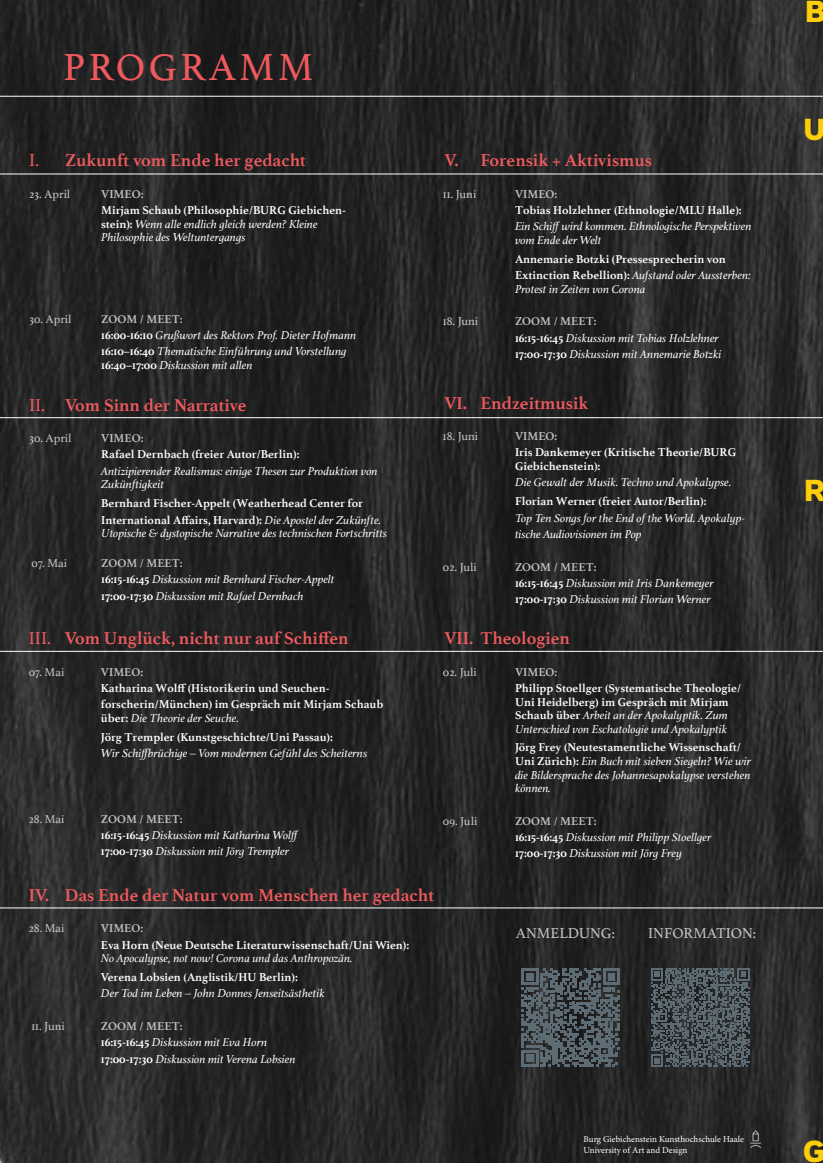
<style>
.page{position:relative;width:823px;height:1163px;background:#fff}
.page>*{position:absolute;margin:0;border:0;box-sizing:border-box;transform-origin:0 0}
.t1{font:39.5px "Athelas";letter-spacing:.08em;color:#f05a5e}
.t2{font:30px "Burg Lettern";color:#fece08}
.t3{font:700 18px "Athelas";color:#f05a5e}
.t4{font:15px "Athelas";color:#c7c7c8}
.t5{font:italic 12px/13.5px "Athelas";color:#fff}
.t6{font:700 12px/13.5px "Athelas";color:#fff}
.t7{font:700 12px "Athelas";color:#c1c0c3}
.t8{font:12px "Athelas";color:#c7c7c8}
.t9{font:9px "Minion Pro";letter-spacing:-.005em;color:#fff}
.s1{font-weight:400}
.s2{font-weight:700;font-style:normal}
.s3{font-weight:400;font-style:italic}
</style>
<div class="page">
<img style="left:0;top:0;width:822px;height:1162px">
<hr style="left:0;top:96px;width:822px;height:1px;background:#fff">
<hr style="left:0;top:173px;width:822px;height:1px;background:#fff">
<hr style="left:0;top:417px;width:822px;height:1px;background:#fff">
<hr style="left:0;top:650px;width:822px;height:1px;background:#fff">
<hr style="left:0;top:907px;width:822px;height:1px;background:#fff">
<svg style="left:749px;top:1129px;width:11px;height:18px"></svg>
<svg style="left:521px;top:968px;width:98px;height:98px;background:#475055"></svg>
<svg style="left:650px;top:968px;width:99px;height:98px;background:#475055"></svg>
<p class="t1" style="left:63px;top:35px;width:252px">PROGRAMM</p>
<p class="t3" style="left:29px;top:146px;width:278px"><span class="s1">I.</span> Zukunft vom Ende her gedacht</p>
<p class="t3" style="left:444px;top:146px;width:209px">V. Forensik + Aktivismus</p>
<p class="t8" style="left:29px;top:184px;width:43px">23. April</p>
<p class="t7" style="left:101px;top:184px;width:44px">VIMEO:</p>
<p class="t5" style="left:101px;top:203px;width:246px"><span class="s2">Mirjam Schaub (Philosophie/BURG Giebichen&shy;stein):</span> Wenn alle endlich gleich werden? Kleine<br>Philosophie des Weltuntergangs</p>
<p class="t8" style="left:29px;top:309px;width:44px">30. April</p>
<p class="t7" style="left:101px;top:309px;width:83px">ZOOM / MEET:</p>
<p class="t5" style="left:101px;top:328px;width:256px"><span class="s2">16:00-16:10</span> Grußwort des Rektors Prof. Dieter Hofmann</p>
<p class="t5" style="left:101px;top:344px;width:247px"><span class="s2">16:10–16:40</span> Thematische Einführung und Vorstellung<br><span class="s2">16:40–17:00</span> Diskussion mit allen</p>
<p class="t8" style="left:442px;top:184px;width:35px">11. Juni</p>
<p class="t7" style="left:514px;top:184px;width:44px">VIMEO:</p>
<p class="t6" style="left:514px;top:203px;width:228px">Tobias Holzlehner (Ethnologie/MLU Halle):</p>
<p class="t5" style="left:514px;top:219px;width:238px">Ein Schiffwird kommen. Ethnologische Perspektiven vom Ende der Welt</p>
<p class="t6" style="left:514px;top:252px;width:212px">Annemarie Botzki (Pressesprecherin von</p>
<p class="t5" style="left:514px;top:268px;width:237px"><span class="s2">Extinction Rebellion):</span> Aufstand oder Aussterben:<br>Protest in Zeiten von Corona</p>
<p class="t8" style="left:442px;top:312px;width:37px">18. Juni</p>
<p class="t7" style="left:514px;top:311px;width:83px">ZOOM / MEET:</p>
<p class="t5" style="left:514px;top:330px;width:205px"><span class="s2">16:15-16:45</span> Diskussion mit Tobias Holzlehner</p>
<p class="t5" style="left:514px;top:347px;width:208px"><span class="s2">17:00-17:30</span> Diskussion mit Annemarie Botzki</p>
<p class="t3" style="left:29px;top:390px;width:219px"><span class="s1">II.</span> Vom Sinn der Narrative</p>
<p class="t3" style="left:444px;top:388px;width:145px">VI. Endzeitmusik</p>
<p class="t8" style="left:29px;top:428px;width:44px">30. April</p>
<p class="t7" style="left:101px;top:428px;width:44px">VIMEO:</p>
<p class="t6" style="left:101px;top:447px;width:200px">Rafael Dernbach (freier Autor/Berlin):</p>
<p class="t5" style="left:101px;top:464px;width:278px">Antizipierender Realismus: einige Thesen zur Produktion von<br>Zukünftigkeit</p>
<p class="t6" style="left:101px;top:496px;width:263px">Bernhard Fischer-Appelt (Weatherhead Center for</p>
<p class="t5" style="left:101px;top:512px;width:287px"><span class="s2">International Affairs, Harvard):</span> Die Apostel der Zukünfte.<br>Utopische &amp; dystopische Narrative des technischen Fortschritts</p>
<p class="t8" style="left:32px;top:553px;width:37px">07. Mai</p>
<p class="t7" style="left:101px;top:553px;width:83px">ZOOM / MEET:</p>
<p class="t5" style="left:101px;top:572px;width:235px"><span class="s2">16:15-16:45</span> Diskussion mit Bernhard Fischer-Appelt</p>
<p class="t5" style="left:101px;top:588px;width:204px"><span class="s2">17:00-17:30</span> Diskussion mit Rafael Dernbach</p>
<p class="t8" style="left:442px;top:426px;width:37px">18. Juni</p>
<p class="t7" style="left:514px;top:426px;width:44px">VIMEO:</p>
<p class="t6" style="left:514px;top:445px;width:223px">Iris Dankemeyer (Kritische Theorie/BURG<br>Giebichenstein):</p>
<p class="t5" style="left:514px;top:475px;width:218px">Die Gewalt der Musik. Techno und Apokalypse.</p>
<p class="t6" style="left:514px;top:494px;width:193px">Florian Werner (freier Autor/Berlin):</p>
<p class="t5" style="left:514px;top:510px;width:232px">Top Ten Songs for the End of the World. Apokalyp-</p>
<p class="t5" style="left:514px;top:527px;width:128px">tische Audiovisionen im Pop</p>
<p class="t8" style="left:442px;top:557px;width:35px">02. Juli</p>
<p class="t7" style="left:514px;top:557px;width:83px">ZOOM / MEET:</p>
<p class="t5" style="left:514px;top:576px;width:200px"><span class="s2">16:15-16:45</span> Diskussion mit Iris Dankemeyer</p>
<p class="t5" style="left:514px;top:592px;width:197px"><span class="s2">17:00-17:30</span> Diskussion mit Florian Werner</p>
<p class="t3" style="left:29px;top:623px;width:321px"><span class="s1">III.</span> Vom Unglück, nicht nur auf Schiffen</p>
<p class="t3" style="left:444px;top:623px;width:127px">VII. Theologien</p>
<p class="t8" style="left:29px;top:662px;width:37px">07. Mai</p>
<p class="t7" style="left:101px;top:662px;width:44px">VIMEO:</p>
<p class="t6" style="left:101px;top:681px;width:230px">Katharina Wolff(Historikerin und Seuchen-</p>
<p class="t6" style="left:101px;top:697px;width:283px">forscherin/München) im Gespräch mit Mirjam Schaub über: <span class="s3">Die Theorie der Seuche.</span></p>
<p class="t6" style="left:101px;top:729px;width:233px">Jörg Trempler (Kunstgeschichte/Uni Passau):</p>
<p class="t5" style="left:101px;top:746px;width:268px">Wir Schiffbrüchige – Vom modernen Gefühl des Scheiterns</p>
<p class="t8" style="left:29px;top:809px;width:37px">28. Mai</p>
<p class="t7" style="left:101px;top:808px;width:83px">ZOOM / MEET:</p>
<p class="t5" style="left:101px;top:827px;width:201px"><span class="s2">16:15-16:45</span> Diskussion mit Katharina Wolff</p>
<p class="t5" style="left:101px;top:844px;width:189px"><span class="s2">17:00-17:30</span> Diskussion mit Jörg Trempler</p>
<p class="t8" style="left:442px;top:662px;width:35px">02. Juli</p>
<p class="t7" style="left:514px;top:662px;width:44px">VIMEO:</p>
<p class="t6" style="left:514px;top:681px;width:227px">Philipp Stoellger (Systematische Theologie/ Uni Heidelberg) im Gespräch mit Mirjam Schaub über <span class="s3">Arbeit an der Apokalyptik. Zum Unterschied von Eschatologie und Apokalyptik</span></p>
<p class="t5" style="left:514px;top:740px;width:237px"><span class="s2">Jörg Frey (Neutestamentliche Wissenschaft/ Uni Zürich):</span> Ein Buch mit sieben Siegeln? Wie wir die Bildersprache des Johannesapokalypse verstehen können.</p>
<p class="t8" style="left:442px;top:811px;width:36px">09. Juli</p>
<p class="t7" style="left:514px;top:810px;width:83px">ZOOM / MEET:</p>
<p class="t5" style="left:514px;top:830px;width:198px"><span class="s2">16:15-16:45</span> Diskussion mit Philipp Stoellger</p>
<p class="t5" style="left:514px;top:846px;width:169px"><span class="s2">17:00-17:30</span> Diskussion mit Jörg Frey</p>
<p class="t3" style="left:29px;top:880px;width:406px">IV. Das Ende der Natur vom Menschen her gedacht</p>
<p class="t8" style="left:29px;top:918px;width:37px">28. Mai</p>
<p class="t7" style="left:101px;top:918px;width:44px">VIMEO:</p>
<p class="t6" style="left:101px;top:937px;width:310px">Eva Horn (Neue Deutsche Literaturwissenschaft/Uni Wien):<br><span class="s3">No Apocalypse, not now! Corona und das Anthropozän.</span></p>
<p class="t6" style="left:101px;top:969px;width:198px">Verena Lobsien (Anglistik/HU Berlin):</p>
<p class="t5" style="left:101px;top:986px;width:225px">Der Tod im Leben – John Donnes Jenseitsästhetik</p>
<p class="t8" style="left:31px;top:1016px;width:35px">11. Juni</p>
<p class="t7" style="left:101px;top:1016px;width:83px">ZOOM / MEET:</p>
<p class="t5" style="left:101px;top:1035px;width:168px"><span class="s2">16:15-16:45</span> Diskussion mit Eva Horn</p>
<p class="t5" style="left:101px;top:1051px;width:196px"><span class="s2">17:00-17:30</span> Diskussion mit Verena Lobsien</p>
<p class="t4" style="left:515px;top:920px;width:101px">ANMELDUNG:</p>
<p class="t4" style="left:647px;top:920px;width:109px">INFORMATION:</p>
<p class="t9" style="left:583px;top:1132px;width:162px">Burg Giebichenstein Kunsthochschule Haale</p>
<p class="t9" style="left:583px;top:1143px;width:105px">University of Art and Design</p>
<p class="t2" style="left:803px;top:-6px;width:24px">B</p>
<p class="t2" style="left:801px;top:112px;width:26px">U</p>
<p class="t2" style="left:802px;top:472px;width:25px">R</p>
<p class="t2" style="left:802px;top:1134px;width:25px">G</p>
</div>
